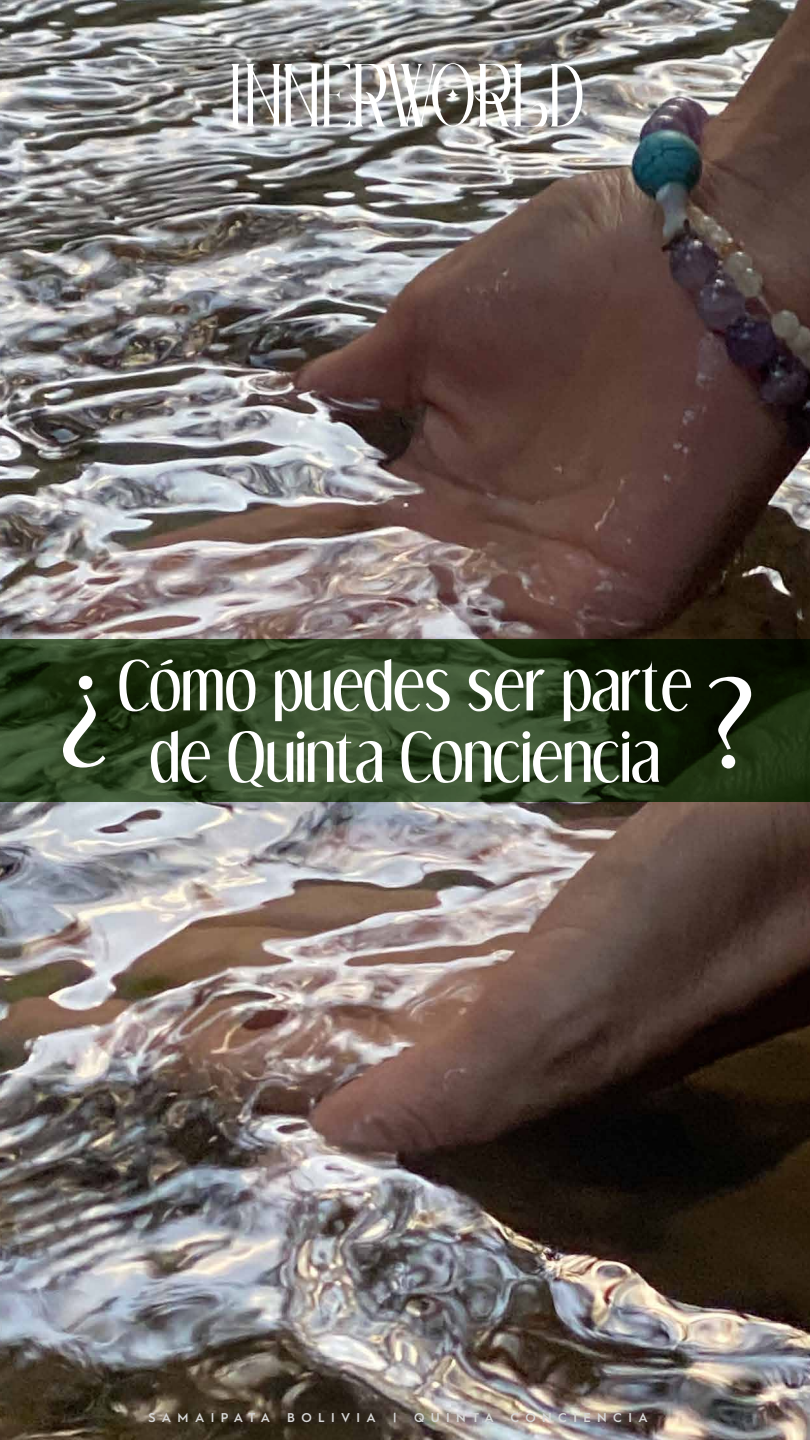
<style>
.page{position:relative;width:810px;height:1440px;background:#fff}
.page>*{position:absolute;margin:0;border:0;box-sizing:border-box;transform-origin:0 0}
.t1{font:106.27px "Dream Orphans";color:#fff}
.t2{font:81.15px "Ilyas";letter-spacing:.025em;color:#fff}
.t3{font:59.62px/71.5px "Dream Orphans";color:#fff;text-align:center}
.t4{font:600 12.75px "Hurme Geometric Sans 1";letter-spacing:.5em;color:#d7d7d7}
</style>
<div class="page">
<img style="left:0;top:0;width:810px;height:1440px">
<svg style="left:0;top:639px;width:810px;height:162px;background:#293c1e"></svg>
<h2 class="t2" style="left:227px;top:52px;width:357px">INNERWORLD</h2>
<p class="t3" style="left:118px;top:650px;width:576px">Cómo puedes ser parte de Quinta Conciencia</p>
<h1 class="t1" style="left:62px;top:640px;width:46px">¿</h1>
<h1 class="t1" style="left:708px;top:659px;width:46px">?</h1>
<p class="t4" style="left:149px;top:1409px;width:123px">SAMAIPATA</p>
<p class="t4" style="left:287px;top:1409px;width:90px">BOLIVIA</p>
<p class="t4" style="left:393px;top:1409px;width:5px">|</p>
<p class="t4" style="left:414px;top:1409px;width:81px">QUINTA</p>
<p class="t4" style="left:510px;top:1409px;width:139px">CONCIENCIA</p>
</div>
